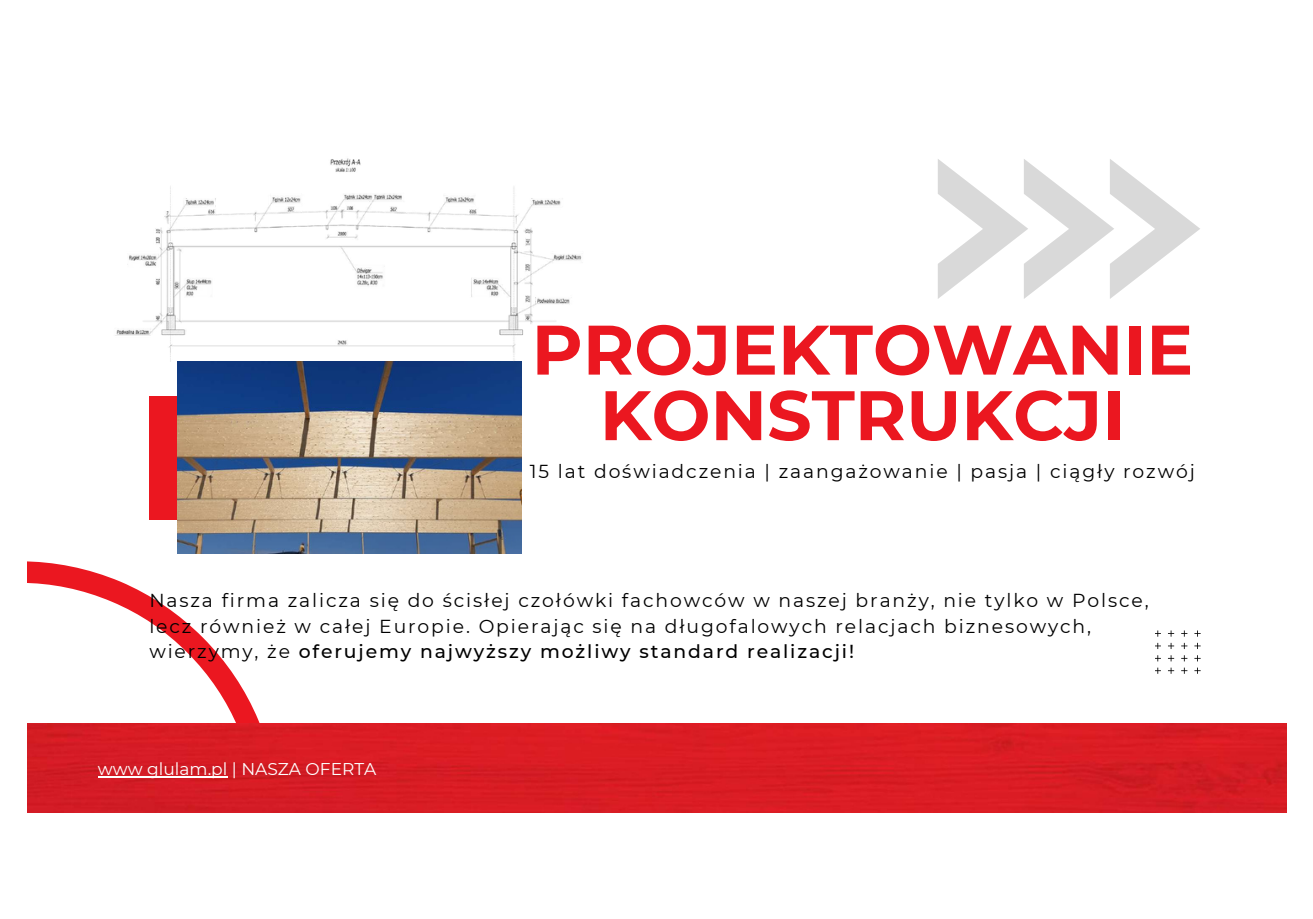
<style>
.page{position:relative;width:1313px;height:919px;background:#fff}
.page>*{position:absolute;margin:0;border:0;box-sizing:border-box;transform-origin:0 0}
.t1{font:700 69.83px/65.6px "Montserrat";color:#eb1720;text-align:center}
.t2{font:18.72px/25.6px "Montserrat";letter-spacing:.1em;color:#000}
.t3{font:16.97px "Montserrat";color:#fff}
.s1{font-weight:500}
</style>
<div class="page">
<div style="left:149px;top:396px;width:28px;height:123px;background:#eb1720"></div>
<svg style="left:27px;top:561px;width:233px;height:162px"></svg>
<img style="left:177px;top:362px;width:344px;height:192px">
<img style="left:115px;top:158px;width:467px;height:204px">
<svg style="left:938px;top:159px;width:262px;height:140px"></svg>
<svg style="left:1155px;top:630px;width:45px;height:44px"></svg>
<img style="left:27px;top:723px;width:1259px;height:90px">
<hr style="left:98px;top:776px;width:130px;height:2px;background:#fff">
<h1 class="t1" style="left:531px;top:317px;width:663px">PROJEKTOWANIE<br>KONSTRUKCJI</h1>
<p class="t2" style="left:530px;top:458px;width:666px">15 lat doświadczenia | zaangażowanie | pasja | ciągły rozwój</p>
<p class="t2" style="left:149px;top:588px;width:1000px">Nasza firma zalicza się do ścisłej czołówki fachowców w naszej branży, nie tylko w Polsce, lecz również w całej Europie. Opierając się na długofalowych relacjach biznesowych, wierzymy, że <span class="s1">oferujemy najwyższy możliwy standard realizacji!</span></p>
<p class="t3" style="left:98px;top:758px;width:280px">www glulam.pl | NASZA OFERTA</p>
</div>
